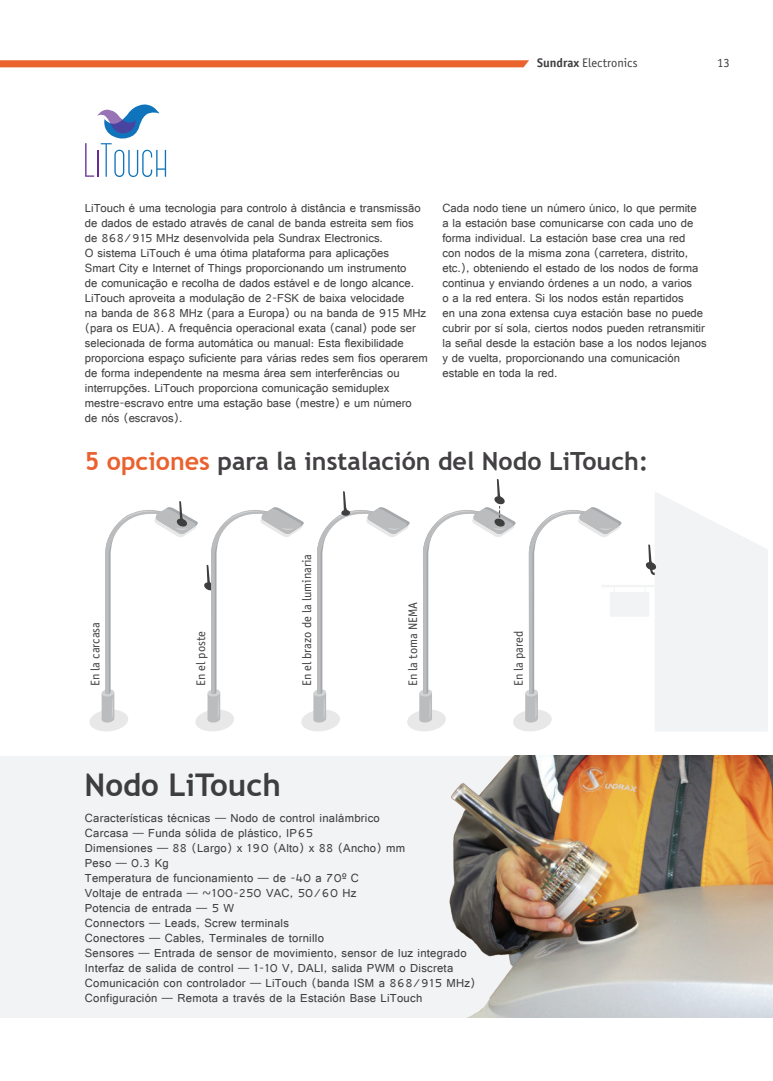
<style>
.page{position:relative;width:773px;height:1081px;background:#fff}
.page>*{position:absolute;margin:0;border:0;box-sizing:border-box;transform-origin:0 0}
.t1{font:700 31.25px "Trebuchet MS";color:#3e3e3f}
.t2{font:700 25px "Trebuchet MS";color:#424042}
.t3{font:12.5px/15px "Raavi";color:#424042}
.t4{font:12.5px/15px "Raavi";letter-spacing:.02em;color:#3e3e3f}
.t5{font:12.5px "Officina Sans C";color:#3e3e3f}
.s1{font-weight:700}
.s2{color:#e9622f}
</style>
<div class="page">
<div style="left:0;top:756px;width:772px;height:261px;background:#f2f3f4"></div>
<img style="left:449px;top:756px;width:323px;height:261px">
<svg style="left:85px;top:104px;width:81px;height:73px"></svg>
<svg style="left:0;top:60px;width:529px;height:7px;background:#ea6937"></svg>
<svg style="left:89px;top:479px;width:678px;height:252px"></svg>
<p class="t5" style="left:537px;top:56px;width:102px"><span class="s1">Sundrax</span> Electronics</p>
<p class="t5" style="left:717px;top:56px;width:14px">13</p>
<p class="t3" style="left:442px;top:200px;width:266px">Cada nodo tiene un número único, lo que permite<br>a la estación base comunicarse con cada uno de forma individual. La estación base crea una red<br>con nodos de la misma zona (carretera, distrito, etc.), obteniendo el estado de los nodos de forma continua y enviando órdenes a un nodo, a varios<br>o a la red entera. Si los nodos están repartidos<br>en una zona extensa cuya estación base no puede cubrir por sí sola, ciertos nodos pueden retransmitir la señal desde la estación base a los nodos lejanos y de vuelta, proporcionando una comunicación estable en toda la red.</p>
<p class="t3" style="left:85px;top:200px;width:344px">LiTouch é uma tecnologia para controlo à distância e transmissão de dados de estado através de canal de banda estreita sem fios de 868/915 MHz desenvolvida pela Sundrax Electronics.<br>O sistema LiTouch é uma ótima plataforma para aplicações<br>Smart City e Internet of Things proporcionando um instrumento<br>de comunicação e recolha de dados estável e de longo alcance.<br>LiTouch aproveita a modulação de 2-FSK de baixa velocidade<br>na banda de 868 MHz (para a Europa) ou na banda de 915 MHz (para os EUA). A frequência operacional exata (canal) pode ser selecionada de forma automática ou manual: Esta flexibilidade proporciona espaço suficiente para várias redes sem fios operarem de forma independente na mesma área sem interferências ou interrupções. LiTouch proporciona comunicação semiduplex mestre-escravo entre uma estação base (mestre) e um número<br>de nós (escravos).</p>
<h2 class="t2" style="left:85px;top:446px;width:565px"><span class="s2">5 opciones</span> para la instalación del Nodo LiTouch:</h2>
<p class="t5" style="left:88px;top:686px;width:66px;rotate:-90deg">En la carcasa</p>
<p class="t5" style="left:194px;top:686px;width:57px;rotate:-90deg">En el poste</p>
<p class="t5" style="left:300px;top:686px;width:134px;rotate:-90deg">En el brazo de la luminaria</p>
<p class="t5" style="left:406px;top:686px;width:86px;rotate:-90deg">En la toma NEMA</p>
<h1 class="t1" style="left:85px;top:765px;width:198px">Nodo LiTouch</h1>
<p class="t4" style="left:85px;top:810px;width:392px">Características técnicas — Nodo de control inalámbrico<br>Carcasa — Funda sólida de plástico, IP65<br>Dimensiones — 88 (Largo) x 190 (Alto) x 88 (Ancho) mm<br>Peso — 0.3 Kg<br>Temperatura de funcionamiento — de -40 a 70º C<br>Voltaje de entrada — ~100-250 VAC, 50/60 Hz<br>Potencia de entrada — 5 W<br>Connectors — Leads, Screw terminals<br>Conectores — Cables, Terminales de tornillo<br>Sensores — Entrada de sensor de movimiento, sensor de luz integrado Interfaz de salida de control — 1-10 V, DALI, salida PWM o Discreta Comunicación con controlador — LiTouch (banda ISM a 868/915 MHz)<br>Configuración — Remota a través de la Estación Base LiTouch</p>
<p class="t5" style="left:512px;top:686px;width:57px;rotate:-90deg">En la pared</p>
</div>
